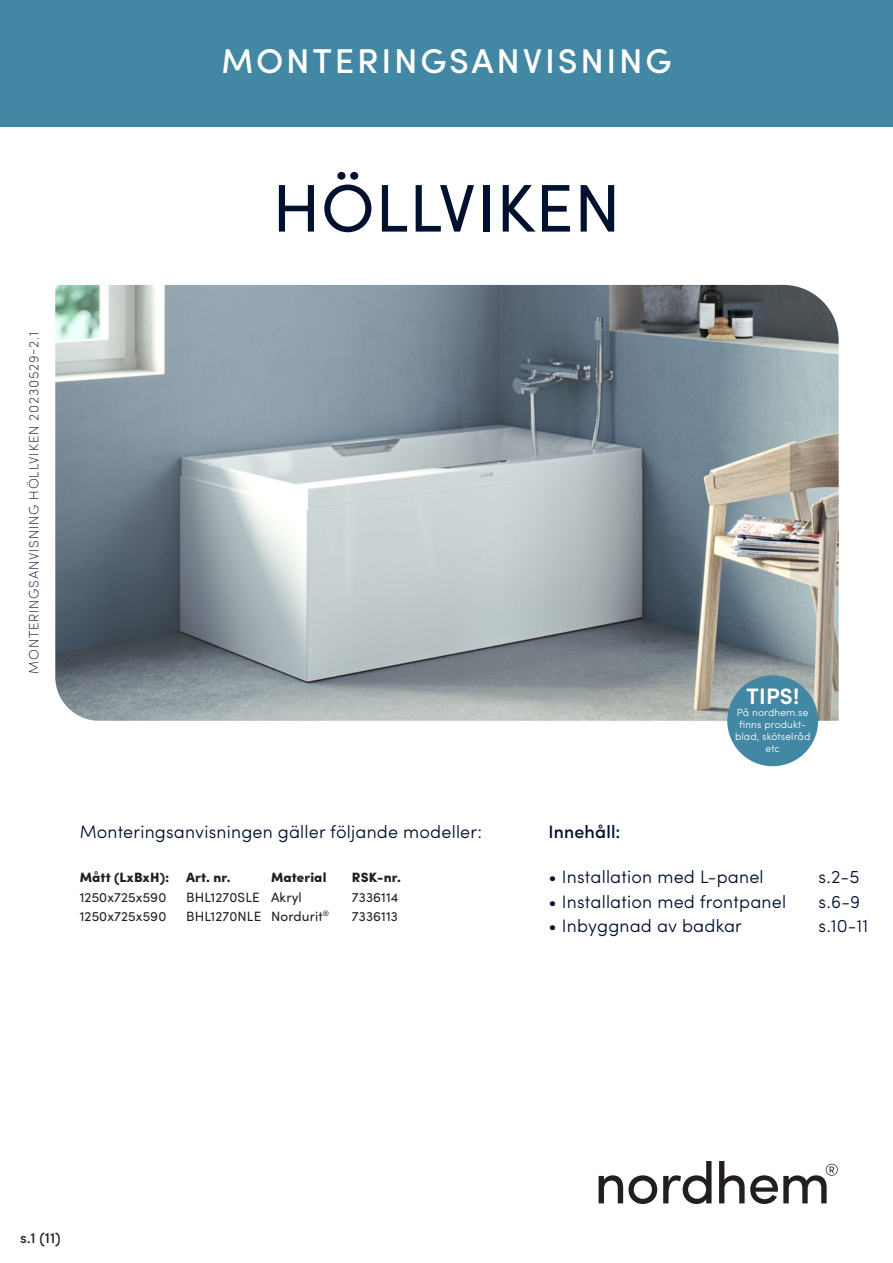
<style>
.page{position:relative;width:893px;height:1263px;background:#fff}
.page>*{position:absolute;margin:0;border:0;box-sizing:border-box;transform-origin:0 0}
.Ingress_centrerat{font:67.5px "Sofia Pro";letter-spacing:.01em;color:#00102f}
.Ingress_centrerat-2{font:500 34.5px "Sofia Pro";letter-spacing:.08em;color:#fff}
.instruktion{font:600 22.35px "Sofia Pro";color:#fff}
.Ingress_centrerat-3{font:300 18px "Sofia Pro";letter-spacing:.01em;color:#00102f}
.Ingress_centrerat-4{font:500 18px "Sofia Pro";letter-spacing:.01em;color:#00102f}
.t1{font:500 15px "Sofia Pro";color:#231f20}
.sid_2_fakta{font:13.5px "Sofia Pro";letter-spacing:.01em;color:#231f20}
.Ingress_centrerat-5{font:200 13.5px "Sofia Pro";letter-spacing:.06em;color:#00102f}
.sid_2_fakta-2{font:900 13.5px "Sofia Pro";letter-spacing:.01em;color:#231f20}
.instruktion-2{font:300 10.35px/12px "Sofia Pro";letter-spacing:.01em;color:#fff;text-align:center}
</style>
<div class="page">
<div style="left:0;top:0;width:893px;height:127px;background:#4287a3"></div>
<svg style="left:599px;top:1175px;width:58px;height:29px"></svg>
<svg style="left:663px;top:1161px;width:48px;height:43px"></svg>
<svg style="left:719px;top:1161px;width:119px;height:43px"></svg>
<img style="left:55px;top:285px;width:784px;height:436px">
<div style="left:727px;top:675px;width:91px;height:91px;background:#4287a3;border-radius:50%"></div>
<p class="Ingress_centrerat-5" style="left:24px;top:674px;width:343px;rotate:-90deg">MONTERINGSANVISNING HÖLLVIKEN 20230529-2.1</p>
<p class="Ingress_centrerat-2" style="left:221px;top:35px;width:452px">MONTERINGSANVISNING</p>
<p class="Ingress_centrerat" style="left:272px;top:159px;width:350px">HÖLLVIKEN</p>
<p class="instruktion" style="left:746px;top:679px;width:55px">TIPS!</p>
<p class="instruktion-2" style="left:735px;top:706px;width:77px">På nordhem.se finns produkt&shy;blad, skötselråd etc</p>
<p class="Ingress_centrerat-3" style="left:80px;top:819px;width:404px">Monteringsanvisningen gäller följande modeller:</p>
<p class="sid_2_fakta-2" style="left:80px;top:867px;width:152px">Mått (LxBxH): Art. nr.</p>
<p class="sid_2_fakta-2" style="left:271px;top:867px;width:57px">Material</p>
<p class="sid_2_fakta-2" style="left:352px;top:867px;width:51px">RSK-nr.</p>
<p class="sid_2_fakta" style="left:80px;top:887px;width:88px">1250x725x590</p>
<p class="sid_2_fakta" style="left:186px;top:887px;width:117px">BHL1270SLE Akryl</p>
<p class="sid_2_fakta" style="left:352px;top:887px;width:48px">7336114</p>
<p class="sid_2_fakta" style="left:80px;top:906px;width:88px">1250x725x590</p>
<p class="sid_2_fakta" style="left:186px;top:906px;width:145px">BHL1270NLE Nordurit<sup>®</sup></p>
<p class="sid_2_fakta" style="left:352px;top:906px;width:48px">7336113</p>
<p class="Ingress_centrerat-4" style="left:549px;top:819px;width:73px">Innehåll:</p>
<p class="Ingress_centrerat-3" style="left:549px;top:864px;width:217px">• Installation med L-panel</p>
<p class="Ingress_centrerat-3" style="left:819px;top:864px;width:43px">s.2-5</p>
<p class="Ingress_centrerat-3" style="left:549px;top:888px;width:239px">• Installation med frontpanel</p>
<p class="Ingress_centrerat-3" style="left:819px;top:888px;width:43px">s.6-9</p>
<p class="Ingress_centrerat-3" style="left:549px;top:912px;width:195px">• Inbyggnad av badkar</p>
<p class="Ingress_centrerat-3" style="left:819px;top:912px;width:51px">s.10-11</p>
<p class="t1" style="left:20px;top:1227px;width:42px">s.1 (11)</p>
</div>
